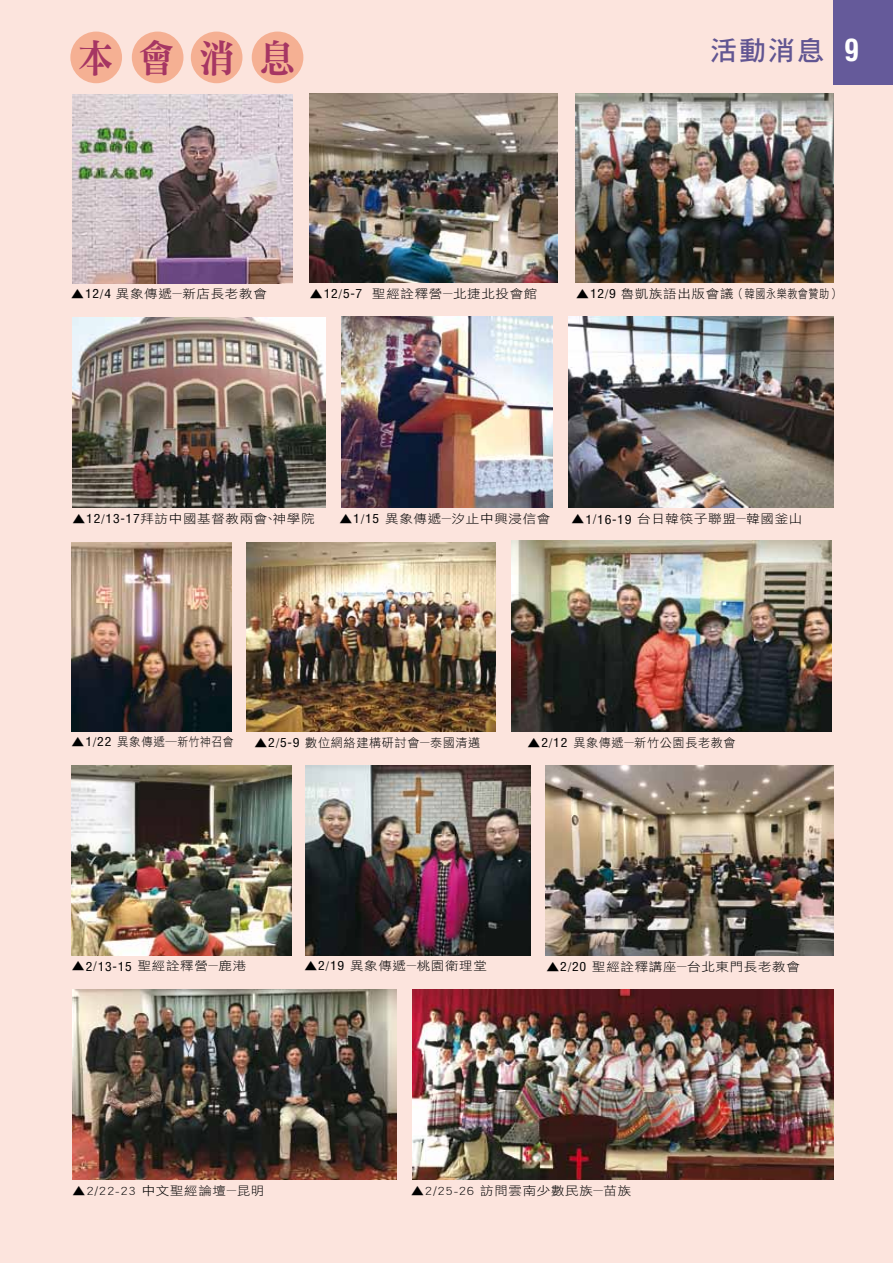
<style>
.page{position:relative;width:893px;height:1263px;background:#fff}
.page>*{position:absolute;margin:0;border:0;box-sizing:border-box;transform-origin:0 0}
.t1{font:38.85px "DF Ming Std W9";color:#a63663;scale:.92 1}
.t2{font:27px "DF Hei Std W7";color:#615592}
.t3{font:12.15px "DF Hei Std W3";letter-spacing:.05em;color:#000;scale:1.11 1}
.s1{font-family:"Helvetica";font-weight:700;font-stretch:condensed;font-size:30px;color:#fff}
.s2{font-family:"Helvetica";font-stretch:condensed}
</style>
<div class="page">
<hr style="left:0;top:1066px;width:1px;height:197px;background:#f5b093">
<img style="left:0;top:0;width:1px;height:594px">
<div style="left:1px;top:0;width:892px;height:1263px;background:#fce4dd"></div>
<div style="left:70px;top:32px;width:52px;height:51px;background:#f5b093;border-radius:50%"></div>
<div style="left:132px;top:32px;width:51px;height:51px;background:#f5b093;border-radius:50%"></div>
<div style="left:191px;top:32px;width:51px;height:51px;background:#f5b093;border-radius:50%"></div>
<div style="left:252px;top:32px;width:51px;height:51px;background:#f5b093;border-radius:50%"></div>
<div style="left:834px;top:0;width:59px;height:84px;background:#655a9a"></div>
<img style="left:72px;top:542px;width:160px;height:189px">
<img style="left:247px;top:542px;width:248px;height:189px">
<img style="left:72px;top:766px;width:219px;height:189px">
<img style="left:546px;top:765px;width:287px;height:190px">
<img style="left:305px;top:765px;width:225px;height:190px">
<img style="left:73px;top:989px;width:324px;height:190px">
<img style="left:412px;top:989px;width:422px;height:190px">
<img style="left:568px;top:317px;width:265px;height:191px">
<img style="left:310px;top:94px;width:248px;height:189px">
<img style="left:72px;top:94px;width:221px;height:189px">
<img style="left:72px;top:317px;width:254px;height:190px">
<img style="left:341px;top:317px;width:212px;height:191px">
<img style="left:575px;top:94px;width:258px;height:189px">
<img style="left:512px;top:541px;width:319px;height:190px">
<h1 class="t1" style="left:78px;top:37px;width:238px">本會消息</h1>
<h2 class="t2" style="left:710px;top:35px;width:150px">活動消息 <span class="s1">9</span></h2>
<p class="t3" style="left:71px;top:287px;width:178px">▲<span class="s2">12</span>/<span class="s2">4</span> 異象傳遞―新店長老教會</p>
<p class="t3" style="left:310px;top:287px;width:207px">▲<span class="s2">12</span>/<span class="s2">5-7</span> 聖經詮釋營―北捷北投會館</p>
<p class="t3" style="left:576px;top:287px;width:239px">▲<span class="s2">12</span>/<span class="s2">9</span> 魯凱族語出版會議（韓國永樂教會贊助）</p>
<p class="t3" style="left:72px;top:512px;width:220px">▲<span class="s2">12</span>/<span class="s2">13-17</span>拜訪中國基督教兩會、神學院</p>
<p class="t3" style="left:339px;top:512px;width:192px">▲<span class="s2">1</span>/<span class="s2">15</span> 異象傳遞―汐止中興浸信會</p>
<p class="t3" style="left:571px;top:512px;width:210px">▲<span class="s2">1</span>/<span class="s2">16-19</span> 台日韓筷子聯盟―韓國釜山</p>
<p class="t3" style="left:71px;top:735px;width:148px">▲<span class="s2">1</span>/<span class="s2">22</span> 異象傳遞―新竹神召會</p>
<p class="t3" style="left:254px;top:736px;width:205px">▲<span class="s2">2</span>/<span class="s2">5-9</span> 數位網絡建構研討會―泰國清邁</p>
<p class="t3" style="left:527px;top:736px;width:189px">▲<span class="s2">2</span>/<span class="s2">12</span> 異象傳遞―新竹公園長老教會</p>
<p class="t3" style="left:72px;top:959px;width:159px">▲<span class="s2">2</span>/<span class="s2">13-15</span> 聖經詮釋營―鹿港</p>
<p class="t3" style="left:304px;top:959px;width:166px">▲<span class="s2">2</span>/<span class="s2">19</span> 異象傳遞―桃園衛理堂</p>
<p class="t3" style="left:546px;top:960px;width:230px">▲<span class="s2">2</span>/<span class="s2">20</span> 聖經詮釋講座―台北東門長老教會</p>
<p class="t3" style="left:72px;top:1184px;width:175px">▲2/22-23 中文聖經論壇―昆明</p>
<p class="t3" style="left:411px;top:1184px;width:200px">▲2/25-26 訪問雲南少數民族―苗族</p>
</div>
